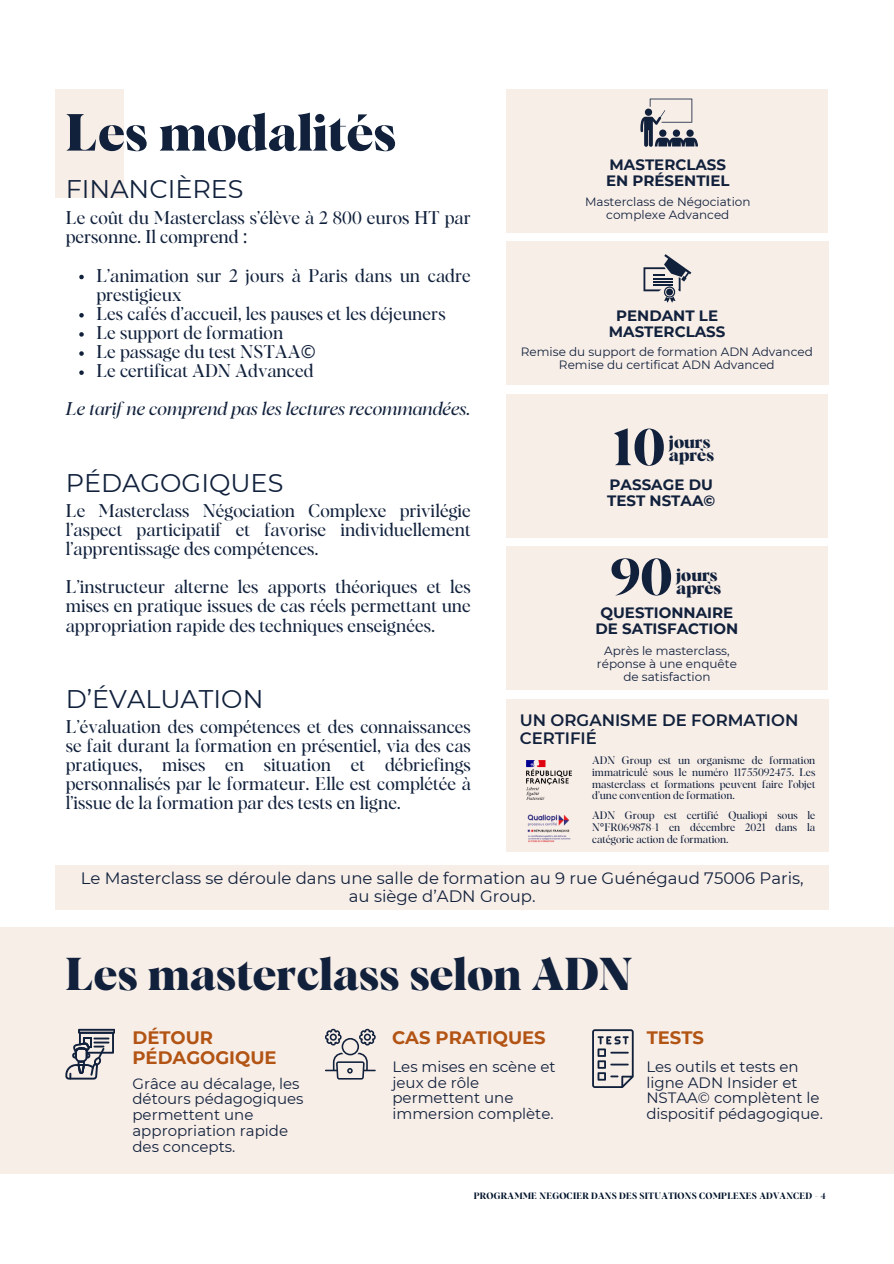
<style>
.page{position:relative;width:894px;height:1264px;background:#fff}
.page>*{position:absolute;margin:0;border:0;box-sizing:border-box;transform-origin:0 0}
.t1{font:700 51.15px "Albra Display TRIAL";color:#11213c}
.t2{font:700 51px "Albra Display TRIAL";color:#11213c}
.t3{font:700 45px "Albra Display TRIAL";color:#11213c}
.t4{font:25.5px "Montserrat";color:#11213c}
.t5{font:18px/19.2px "Albra Display TRIAL";color:#11213c;text-align:justify}
.t6{font:italic 18px "Albra Display TRIAL";color:#11213c}
.t7{font:700 18px/19.2px "Montserrat";color:#b25414}
.t8{font:700 17.4px/13px "Albra Display TRIAL";color:#11213c}
.t9{font:16.5px/18px "Montserrat";color:#11213c;text-align:center}
.t10{font:600 16.5px/18px "Montserrat";color:#11213c}
.t11{font:15px/15.8px "Montserrat";color:#11213c}
.t12{font:700 15px/15.8px "Montserrat";color:#11213c;text-align:center}
.t13{font:12px/13px "Montserrat";color:#11213c;text-align:center}
.t14{font:10.65px/11.6px "Albra Display TRIAL";color:#11213c;text-align:justify}
.t15{font:9px "Albra Display TRIAL Semi";letter-spacing:.02em;color:#00132b}
.s1{font-family:"Noto Sans"}
</style>
<div class="page">
<div style="left:56px;top:89px;width:68px;height:108px;background:#f8eee8"></div>
<div style="left:506px;top:89px;width:322px;height:143px;background:#f8eee8"></div>
<div style="left:506px;top:242px;width:322px;height:143px;background:#f8eee8"></div>
<svg style="left:640px;top:99px;width:57px;height:48px"></svg>
<svg style="left:643px;top:254px;width:48px;height:48px"></svg>
<div style="left:506px;top:546px;width:322px;height:143px;background:#f8eee8"></div>
<div style="left:506px;top:394px;width:321px;height:143px;background:#f8eee8"></div>
<svg style="left:79px;top:275px;width:5px;height:4px"></svg>
<svg style="left:79px;top:313px;width:5px;height:4px"></svg>
<svg style="left:79px;top:332px;width:5px;height:5px"></svg>
<svg style="left:79px;top:351px;width:5px;height:5px"></svg>
<svg style="left:79px;top:370px;width:5px;height:5px"></svg>
<div style="left:0;top:927px;width:893px;height:247px;background:#f8eee8"></div>
<svg style="left:65px;top:1028px;width:50px;height:51px"></svg>
<svg style="left:325px;top:1028px;width:50px;height:51px"></svg>
<svg style="left:592px;top:1029px;width:41px;height:58px"></svg>
<div style="left:56px;top:864px;width:772px;height:45px;background:#f8eee8"></div>
<div style="left:506px;top:699px;width:322px;height:153px;background:#f8eee8"></div>
<img style="left:526px;top:760px;width:46px;height:40px">
<img style="left:527px;top:814px;width:44px;height:29px">
<p class="t2" style="left:66px;top:110px;width:332px">Les modalités</p>
<p class="t4" style="left:66px;top:173px;width:179px">FINANCIÈRES</p>
<h6 class="t5" style="left:66px;top:209px;width:406px">Le coût du Masterclass s’élève à 2 800 euros HT par personne. Il comprend <span class="s1">:</span></h6>
<h3 class="t5" style="left:96px;top:267px;width:376px">L’animation sur 2 jours à Paris dans un cadre prestigieux</h3>
<h6 class="t5" style="left:96px;top:305px;width:351px">Les cafés d’accueil, les pauses et les déjeuners</h6>
<h6 class="t5" style="left:96px;top:324px;width:188px">Le support de formation</h6>
<h3 class="t5" style="left:96px;top:343px;width:221px">Le passage du test NSTAA<span class="s1">©</span></h3>
<h6 class="t5" style="left:96px;top:362px;width:219px">Le certificat ADN Advanced</h6>
<p class="t6" style="left:66px;top:401px;width:406px">Le tarif ne comprend pas les lectures recommandées.</p>
<p class="t4" style="left:66px;top:467px;width:219px">PÉDAGOGIQUES</p>
<p class="t5" style="left:66px;top:502px;width:406px">Le Masterclass Négociation Complexe privilégie l’aspect participatif et favorise individuellement l’apprentissage des compétences.</p>
<p class="t5" style="left:66px;top:578px;width:406px">L’instructeur alterne les apports théoriques et les mises en pratique issues de cas réels permettant une appropriation rapide des techniques enseignées.</p>
<p class="t4" style="left:66px;top:683px;width:199px">D’ÉVALUATION</p>
<p class="t5" style="left:66px;top:718px;width:406px">L’évaluation des compétences et des connaissances se fait durant la formation en présentiel, via des cas pratiques, mises en situation et débriefings personnalisés par le formateur. Elle est complétée à l’issue de la formation par des tests en ligne.</p>
<p class="t12" style="left:606px;top:157px;width:125px;text-align:left">MASTERCLASS<br>EN PRÉSENTIEL</p>
<p class="t13" style="left:585px;top:196px;width:167px">Masterclass de Négociation complexe Advanced</p>
<h1 class="t12" style="left:608px;top:308px;width:118px">PENDANT LE<br>MASTERCLASS</h1>
<h3 class="t13" style="left:520px;top:345px;width:293px">Remise du support de formation ADN Advanced</h3>
<h6 class="t13" style="left:559px;top:358px;width:217px">Remise du certificat ADN Advanced</h6>
<p class="t1" style="left:612px;top:425px;width:54px">10</p>
<p class="t8" style="left:668px;top:437px;width:47px">jours après</p>
<p class="t12" style="left:607px;top:476px;width:110px;text-align:left">PASSAGE DU<br>TEST NSTAA©</p>
<p class="t1" style="left:610px;top:554px;width:64px">90</p>
<h5 class="t8" style="left:676px;top:570px;width:47px;line-height:12.3px">jours après</h5>
<h5 class="t12" style="left:595px;top:605px;width:144px">QUESTIONNAIRE<br>DE SATISFACTION</h5>
<p class="t13" style="left:596px;top:643px;width:141px">Après le masterclass, réponse à une enquête de satisfaction</p>
<h2 class="t10" style="left:519px;top:711px;width:280px">UN ORGANISME DE FORMATION<br>CERTIFIÉ</h2>
<p class="t14" style="left:592px;top:755px;width:225px">ADN Group est un organisme de formation immatriculé sous le numéro 11755092475. Les masterclass et formations peuvent faire l’objet d’une convention de formation.</p>
<h4 class="t14" style="left:592px;top:810px;width:225px">ADN Group est certifié Qualiopi sous le N<span class="s1">°</span>FR069878-1 en décembre 2021 dans la catégorie action de formation.</h4>
<h6 class="t9" style="left:81px;top:868px;width:724px">Le Masterclass se déroule dans une salle de formation au 9 rue Guénégaud 75006 Paris, au siège d’ADN Group.</h6>
<p class="t3" style="left:65px;top:954px;width:568px">Les masterclass selon ADN</p>
<p class="t7" style="left:132px;top:1028px;width:146px">DÉTOUR<br>PÉDAGOGIQUE</p>
<h4 class="t11" style="left:132px;top:1075px;width:172px">Grâce au décalage, les détours pédagogiques permettent une appropriation rapide des concepts.</h4>
<p class="t7" style="left:392px;top:1028px;width:155px">CAS PRATIQUES</p>
<p class="t11" style="left:392px;top:1058px;width:164px">Les mises en scène et jeux de rôle permettent une immersion complète.</p>
<p class="t7" style="left:646px;top:1028px;width:59px">TESTS</p>
<p class="t11" style="left:646px;top:1058px;width:178px">Les outils et tests en ligne ADN Insider et<br>NSTAA© complètent le dispositif pédagogique.</p>
<p class="t15" style="left:473px;top:1192px;width:353px">PROGRAMME NEGOCIER DANS DES SITUATIONS COMPLEXES ADVANCED - 4</p>
</div>
